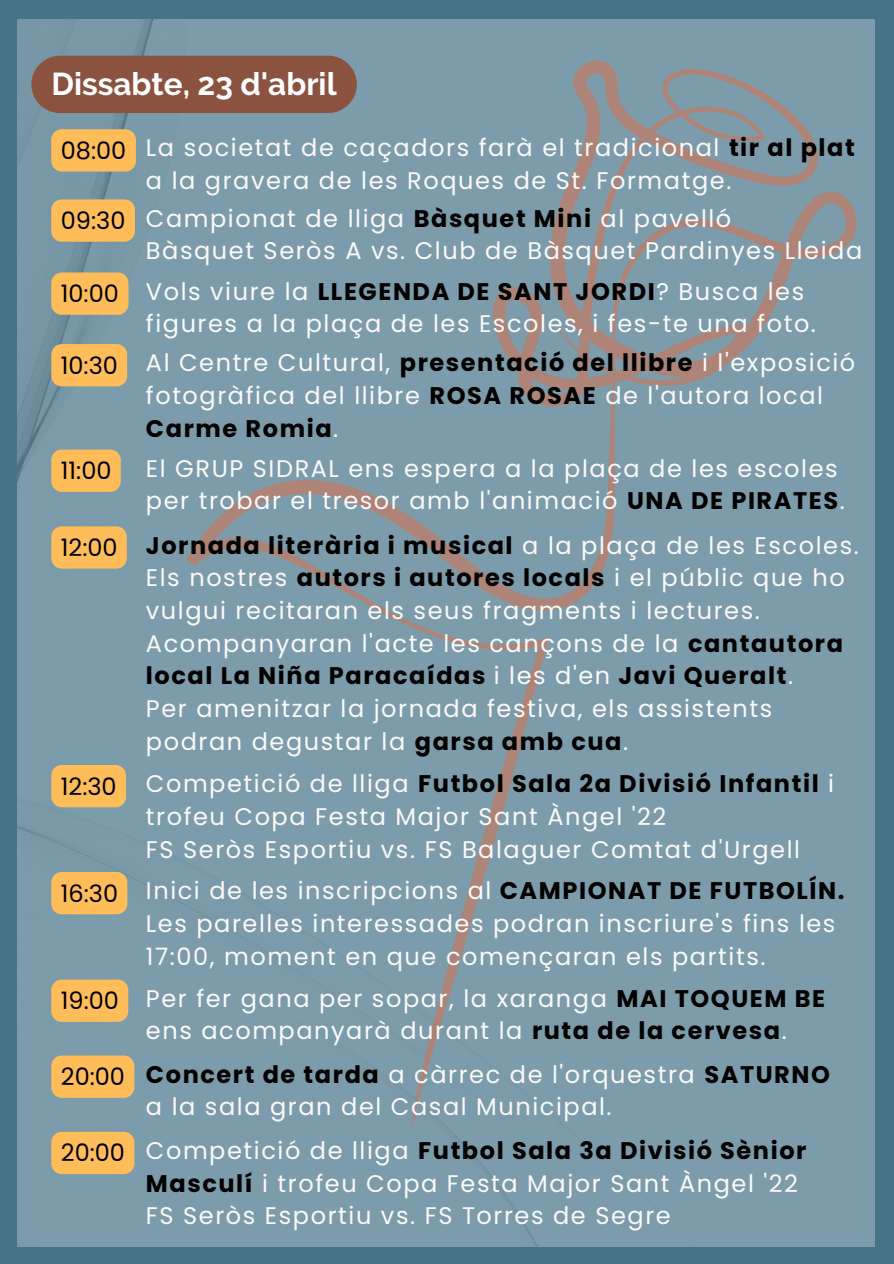
<style>
.page{position:relative;width:894px;height:1264px;background:#fff}
.page>*{position:absolute;margin:0;border:0;box-sizing:border-box;transform-origin:0 0}
.t1{font:700 31.5px "Raleway";color:#fff}
.t2{font:24px/32.7px "Poppins";letter-spacing:.065em;color:#fafafa}
.t3{font:700 24px/32.7px "Poppins";letter-spacing:.065em;color:#000}
.t4{font:24px "Poppins";color:#000}
.s1{font-weight:700;color:#000}
.s2{font-weight:400;color:#fafafa}
</style>
<div class="page">
<div style="left:0;top:0;width:893px;height:1263px;background:#477389"></div>
<div style="left:17px;top:20px;width:857px;height:1226px;background:#7d9cab"></div>
<div style="left:31px;top:56px;width:326px;height:57px;background:#8b523f;border-radius:29px"></div>
<div style="left:51px;top:129px;width:85px;height:42px;background:#ffbd59"></div>
<svg style="left:51px;top:199px;width:84px;height:43px"></svg>
<svg style="left:51px;top:449px;width:70px;height:43px"></svg>
<svg style="left:51px;top:526px;width:76px;height:42px"></svg>
<div style="left:51px;top:979px;width:77px;height:42px;background:#ffbd59"></div>
<div style="left:51px;top:1055px;width:83px;height:42px;background:#ffbd59"></div>
<div style="left:51px;top:1131px;width:83px;height:43px;background:#ffbd59"></div>
<div style="left:51px;top:765px;width:75px;height:42px;background:#ffbd59"></div>
<div style="left:51px;top:872px;width:76px;height:42px;background:#ffbd59"></div>
<div style="left:51px;top:344px;width:76px;height:42px;background:#ffbd59"></div>
<svg style="left:51px;top:272px;width:77px;height:43px"></svg>
<p class="t1" style="left:51px;top:65px;width:286px">Dissabte, 23 d'abril</p>
<p class="t4" style="left:61px;top:134px;width:67px">08:00</p>
<p class="t2" style="left:146px;top:132px;width:710px">La societat de caçadors farà el tradicional <span class="s1">tir al plat </span>a la gravera de les Roques de St. Formatge.</p>
<p class="t4" style="left:61px;top:204px;width:66px">09:30</p>
<p class="t2" style="left:146px;top:202px;width:586px">Campionat de lliga <span class="s1">Bàsquet Mini</span> al pavelló</p>
<p class="t2" style="left:146px;top:234px;width:717px">Bàsquet Seròs A vs. Club de Bàsquet Pardinyes Lleida</p>
<p class="t4" style="left:61px;top:277px;width:60px">10:00</p>
<p class="t2" style="left:146px;top:275px;width:671px">Vols viure la <span class="s1">LLEGENDA DE SANT JORDI</span>? Busca les figures a la plaça de les Escoles, i fes-te una foto.</p>
<p class="t4" style="left:61px;top:348px;width:59px">10:30</p>
<p class="t2" style="left:146px;top:346px;width:710px">Al Centre Cultural, <span class="s1">presentació del llibre</span> i l'exposició fotogràfica del llibre <span class="s1">ROSA ROSAE</span> de l'autora local<br><span class="s1">Carme Romia</span>.</p>
<p class="t4" style="left:61px;top:454px;width:52px">11:00</p>
<p class="t2" style="left:146px;top:452px;width:700px">El GRUP SIDRAL ens espera a la plaça de les escoles per trobar el tresor amb l'animació <span class="s1">UNA DE PIRATES</span>.</p>
<p class="t4" style="left:61px;top:530px;width:58px">12:00</p>
<p class="t3" style="left:146px;top:529px;width:714px">Jornada literària i musical <span class="s2">a la plaça de les Escoles.</span></p>
<p class="t2" style="left:146px;top:561px;width:700px">Els nostres <span class="s1">autors i autores locals</span> i el públic que ho vulgui recitaran els seus fragments i lectures.</p>
<p class="t3" style="left:146px;top:626px;width:698px"><span class="s2">Acompanyaran l'acte les cançons de la</span> cantautora local La Niña Paracaídas <span class="s2">i les d'en</span> Javi Queralt<span class="s2">.</span></p>
<p class="t2" style="left:146px;top:692px;width:627px">Per amenitzar la jornada festiva, els assistents podran degustar la <span class="s1">garsa amb cua</span>.</p>
<p class="t4" style="left:61px;top:769px;width:57px">12:30</p>
<p class="t2" style="left:146px;top:767px;width:689px">Competició de lliga <span class="s1">Futbol Sala 2a Divisió Infantil</span> i trofeu Copa Festa Major Sant Àngel '22</p>
<p class="t2" style="left:146px;top:832px;width:655px">FS Seròs Esportiu vs. FS Balaguer Comtat d'Urgell</p>
<p class="t4" style="left:61px;top:876px;width:59px">16:30</p>
<p class="t2" style="left:146px;top:874px;width:700px">Inici de les inscripcions al <span class="s1">CAMPIONAT DE FUTBOLÍN.<br></span>Les parelles interessades podran inscriure's fins les<br>17:00, moment en que començaran els partits.</p>
<p class="t4" style="left:61px;top:983px;width:60px">19:00</p>
<p class="t2" style="left:146px;top:982px;width:680px">Per fer gana per sopar, la xaranga <span class="s1">MAI TOQUEM BE </span>ens acompanyarà durant la <span class="s1">ruta de la cervesa</span>.</p>
<p class="t4" style="left:61px;top:1059px;width:66px">20:00</p>
<p class="t2" style="left:146px;top:1057px;width:685px"><span class="s1">Concert de tarda</span> a càrrec de l'orquestra <span class="s1">SATURNO </span>a la sala gran del Casal Municipal.</p>
<p class="t4" style="left:61px;top:1136px;width:66px">20:00</p>
<p class="t2" style="left:146px;top:1134px;width:662px">Competició de lliga <span class="s1">Futbol Sala 3a Divisió Sènior<br>Masculí</span> i trofeu Copa Festa Major Sant Àngel '22</p>
<p class="t2" style="left:146px;top:1199px;width:526px">FS Seròs Esportiu vs. FS Torres de Segre</p>
</div>
